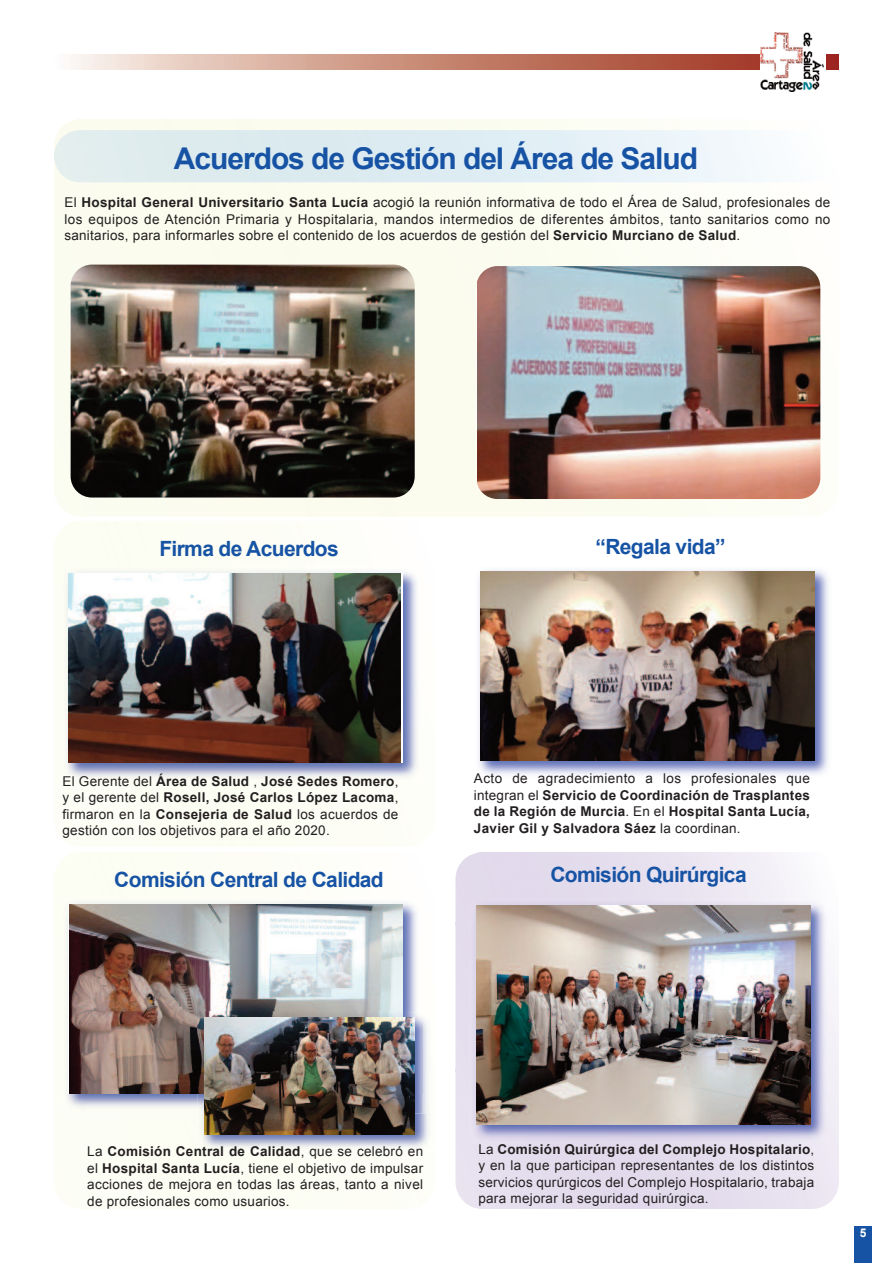
<style>
.page{position:relative;width:893px;height:1263px;background:#fff}
.page>*{position:absolute;margin:0;border:0;box-sizing:border-box;transform-origin:0 0}
.t1{font:700 30px "Arial";letter-spacing:-.035em;color:#1753a4}
.t2{font:700 21px "Arial";letter-spacing:-.03em;color:#1753a4}
.t3{font:13.5px/16.5px "Arial";letter-spacing:.02em;color:#231f20;text-align:justify}
.t4{font:700 13.5px/16.5px "Arial";letter-spacing:.02em;color:#231f20;text-align:justify}
.t5{font:700 12px "Arial";color:#fff}
.s1{font-weight:700}
.s2{font-weight:400}
</style>
<div class="page">
<img style="left:72px;top:54px;width:767px;height:16px">
<div style="left:855px;top:1226px;width:17px;height:37px;background:#1753a4"></div>
<div style="left:760px;top:32px;width:66px;height:62px;background:#fff"></div>
<img style="left:761px;top:32px;width:63px;height:59px">
<img style="left:54px;top:119px;width:767px;height:398px">
<img style="left:54px;top:130px;width:767px;height:52px">
<img style="left:62px;top:897px;width:360px;height:216px">
<img style="left:70px;top:904px;width:333px;height:190px">
<img style="left:455px;top:852px;width:384px;height:357px">
<img style="left:197px;top:1011px;width:237px;height:142px">
<img style="left:204px;top:1018px;width:210px;height:116px">
<img style="left:478px;top:266px;width:342px;height:233px;border-radius:21px">
<img style="left:71px;top:265px;width:344px;height:232px;border-radius:21px">
<img style="left:470px;top:899px;width:360px;height:245px">
<img style="left:476px;top:906px;width:334px;height:218px">
<img style="left:62px;top:566px;width:360px;height:216px">
<img style="left:69px;top:573px;width:331px;height:190px">
<img style="left:479px;top:570px;width:349px;height:205px">
<img style="left:480px;top:571px;width:334px;height:189px">
<h1 class="t1" style="left:174px;top:142px;width:526px">Acuerdos de Gestión del Área de Salud</h1>
<p class="t3" style="left:64px;top:194px;width:768px">El <span class="s1">Hospital General Universitario Santa Lucía</span> acogió la reunión informativa de todo el Área de Salud, profesionales de los equipos de Atención Primaria y Hospitalaria, mandos intermedios de diferentes ámbitos, tanto sanitarios como no sanitarios, para informarles sobre el contenido de los acuerdos de gestión del <span class="s1">Servicio Murciano de Salud</span>.</p>
<h2 class="t2" style="left:159px;top:537px;width:181px">Firma de Acuerdos</h2>
<h2 class="t2" style="left:595px;top:535px;width:132px">“Regala vida”</h2>
<p class="t3" style="left:63px;top:773px;width:337px">El Gerente del <span class="s1">Área de Salud</span> , <span class="s1">José Sedes Romero</span>, y el gerente del <span class="s1">Rosell, José Carlos López Lacoma</span>, firmaron en la <span class="s1">Consejeria de Salud</span> los acuerdos de gestión con los objetivos para el año 2020.</p>
<p class="t4" style="left:474px;top:770px;width:337px"><span class="s2">Acto de agradecimiento a los profesionales que integran el</span> Servicio de Coordinación de Trasplantes de la Región de Murcia<span class="s2">. En el</span> Hospital Santa Lucía, Javier Gil y Salvadora Sáez <span class="s2">la coordinan.</span></p>
<h2 class="t2" style="left:114px;top:868px;width:271px">Comisión Central de Calidad</h2>
<h2 class="t2" style="left:550px;top:863px;width:198px">Comisión Quirúrgica</h2>
<p class="t3" style="left:87px;top:1143px;width:337px">La <span class="s1">Comisión Central de Calidad</span>, que se celebró en el <span class="s1">Hospital Santa Lucía</span>, tiene el objetivo de impulsar acciones de mejora en todas las áreas, tanto a nivel de profesionales como usuarios.</p>
<p class="t3" style="left:478px;top:1141px;width:337px">La <span class="s1">Comisión Quirúrgica del Complejo Hospitalario</span>, y en la que participan representantes de los distintos servicios qurúrgicos del Complejo Hospitalario, trabaja para mejorar la seguridad quirúrgica.</p>
<p class="t5" style="left:860px;top:1226px;width:8px">5</p>
</div>
